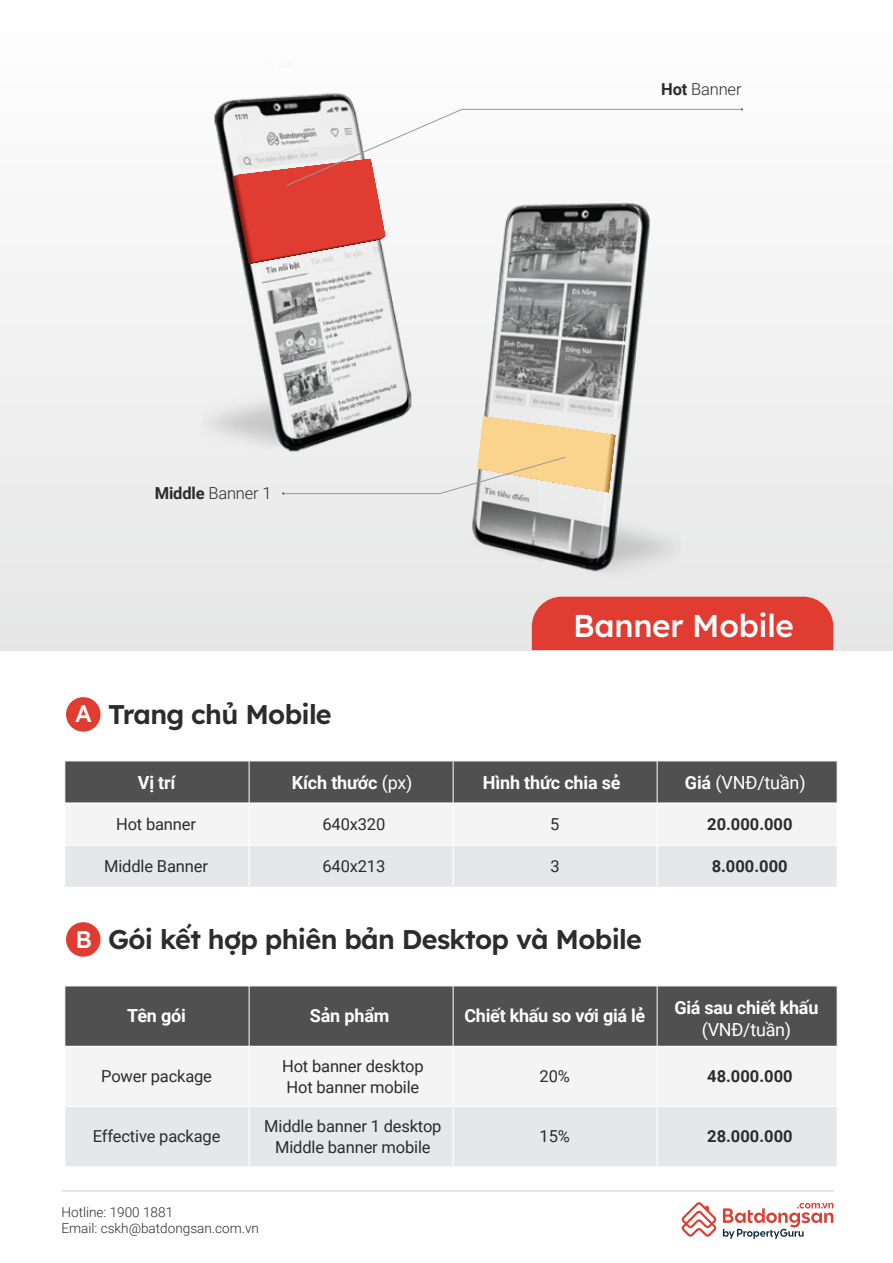
<style>
.page{position:relative;width:893px;height:1263px;background:#fff}
.page>*{position:absolute;margin:0;border:0;box-sizing:border-box;transform-origin:0 0}
.t1{font:500 31.5px "Lexend";letter-spacing:-.01em;color:#fff}
.t2{font:600 27px "Lexend";letter-spacing:-.025em;color:#2c2c2c}
.t3{font:500 24px "Lexend";color:#fff}
.t4{font:700 18px "Roboto";letter-spacing:-.01em;color:#fff}
.t5{font:18px "Roboto";letter-spacing:-.01em;color:#fff}
.t6{font:16.5px/20.5px "Roboto";letter-spacing:-.01em;color:#2c2c2c}
.t7{font:700 16.5px "Roboto";color:#2c2c2c}
.t8{font:300 16.5px "Roboto";letter-spacing:-.01em;color:#2c2c2c}
.t9{font:300 13.65px/16.4px "Roboto";color:#2c2c2c}
.s1{font-weight:700}
.s2{font-weight:400}
</style>
<div class="page">
<hr style="left:61px;top:1191px;width:773px;height:1px;background:#97999b">
<svg style="left:682px;top:1202px;width:34px;height:35px"></svg>
<svg style="left:723px;top:1203px;width:110px;height:36px"></svg>
<div style="left:0;top:0;width:893px;height:650px;background:linear-gradient(to bottom,#fff,#e6e6e7)"></div>
<div style="left:532px;top:597px;width:301px;height:53px;background:#e03c31"></div>
<div style="left:66px;top:697px;width:35px;height:35px;background:#e03c31;border-radius:50%"></div>
<div style="left:64px;top:760px;width:773px;height:43px;background:#505050;border:1px solid #fff"></div>
<div style="left:64px;top:803px;width:773px;height:43px;background:#f4f4f4"></div>
<div style="left:64px;top:845px;width:773px;height:43px;background:#e6e7e8;border:1px solid #fff"></div>
<hr style="left:249px;top:761px;width:1px;height:126px;background:#fff">
<hr style="left:453px;top:761px;width:1px;height:126px;background:#fff">
<hr style="left:657px;top:761px;width:1px;height:126px;background:#fff">
<div style="left:66px;top:922px;width:35px;height:35px;background:#e03c31;border-radius:50%"></div>
<div style="left:64px;top:985px;width:773px;height:62px;background:#505050;border:1px solid #fff"></div>
<div style="left:64px;top:1046px;width:773px;height:61px;background:#f4f4f4"></div>
<div style="left:64px;top:1106px;width:773px;height:61px;background:#e6e7e8;border:1px solid #fff"></div>
<hr style="left:249px;top:986px;width:1px;height:181px;background:#fff">
<hr style="left:453px;top:986px;width:1px;height:181px;background:#fff">
<hr style="left:657px;top:986px;width:1px;height:181px;background:#fff">
<img style="left:206px;top:93px;width:206px;height:355px">
<img style="left:429px;top:264px;width:352px;height:362px">
<svg style="left:282px;top:417px;width:333px;height:78px"></svg>
<svg style="left:232px;top:108px;width:511px;height:156px"></svg>
<p class="t8" style="left:661px;top:78px;width:82px"><span class="s1">Hot</span> Banner</p>
<p class="t8" style="left:155px;top:481px;width:118px"><span class="s1">Middle</span> Banner 1</p>
<h1 class="t1" style="left:573px;top:602px;width:222px">Banner Mobile</h1>
<h3 class="t3" style="left:75px;top:696px;width:18px">A</h3>
<h2 class="t2" style="left:108px;top:694px;width:225px">Trang chủ Mobile</h2>
<p class="t4" style="left:138px;top:770px;width:39px">Vị trí</p>
<p class="t4" style="left:292px;top:770px;width:122px">Kích thước <span class="s2">(px)</span></p>
<p class="t4" style="left:483px;top:770px;width:139px">Hình thức chia sẻ</p>
<p class="t5" style="left:685px;top:770px;width:122px"><span class="s1">Giá</span> (VNĐ/tuần)</p>
<p class="t6" style="left:116px;top:813px;width:81px">Hot banner</p>
<p class="t6" style="left:104px;top:855px;width:105px">Middle Banner</p>
<p class="t6" style="left:322px;top:813px;width:64px">640x320</p>
<p class="t6" style="left:322px;top:855px;width:64px">640x213</p>
<p class="t6" style="left:550px;top:813px;width:11px">5</p>
<p class="t6" style="left:550px;top:855px;width:11px">3</p>
<p class="t7" style="left:707px;top:813px;width:87px">20.000.000</p>
<p class="t7" style="left:712px;top:855px;width:77px">8.000.000</p>
<h3 class="t3" style="left:75px;top:921px;width:18px">B</h3>
<h2 class="t2" style="left:108px;top:919px;width:535px">Gói kết hợp phiên bản Desktop và Mobile</h2>
<p class="t4" style="left:127px;top:1003px;width:60px">Tên gói</p>
<p class="t4" style="left:310px;top:1003px;width:81px">Sản phẩm</p>
<p class="t4" style="left:464px;top:1003px;width:182px">Chiết khấu so với giá lẻ</p>
<p class="t4" style="left:674px;top:995px;width:145px">Giá sau chiết khấu</p>
<p class="t5" style="left:702px;top:1017px;width:91px">(VNĐ/tuần)</p>
<p class="t6" style="left:101px;top:1065px;width:112px">Power package</p>
<p class="t6" style="left:282px;top:1055px;width:143px">Hot banner desktop<br>Hot banner mobile</p>
<p class="t6" style="left:540px;top:1065px;width:32px">20%</p>
<p class="t7" style="left:707px;top:1065px;width:87px">48.000.000</p>
<p class="t6" style="left:93px;top:1125px;width:129px">Effective package</p>
<p class="t6" style="left:264px;top:1115px;width:179px;text-align:center">Middle banner 1 desktop<br>Middle banner mobile</p>
<p class="t6" style="left:540px;top:1125px;width:32px">15%</p>
<p class="t7" style="left:707px;top:1125px;width:87px">28.000.000</p>
<p class="t9" style="left:61px;top:1203px;width:199px">Hotline: 1900 1881<br>Email: cskh@batdongsan.com.vn</p>
</div>
